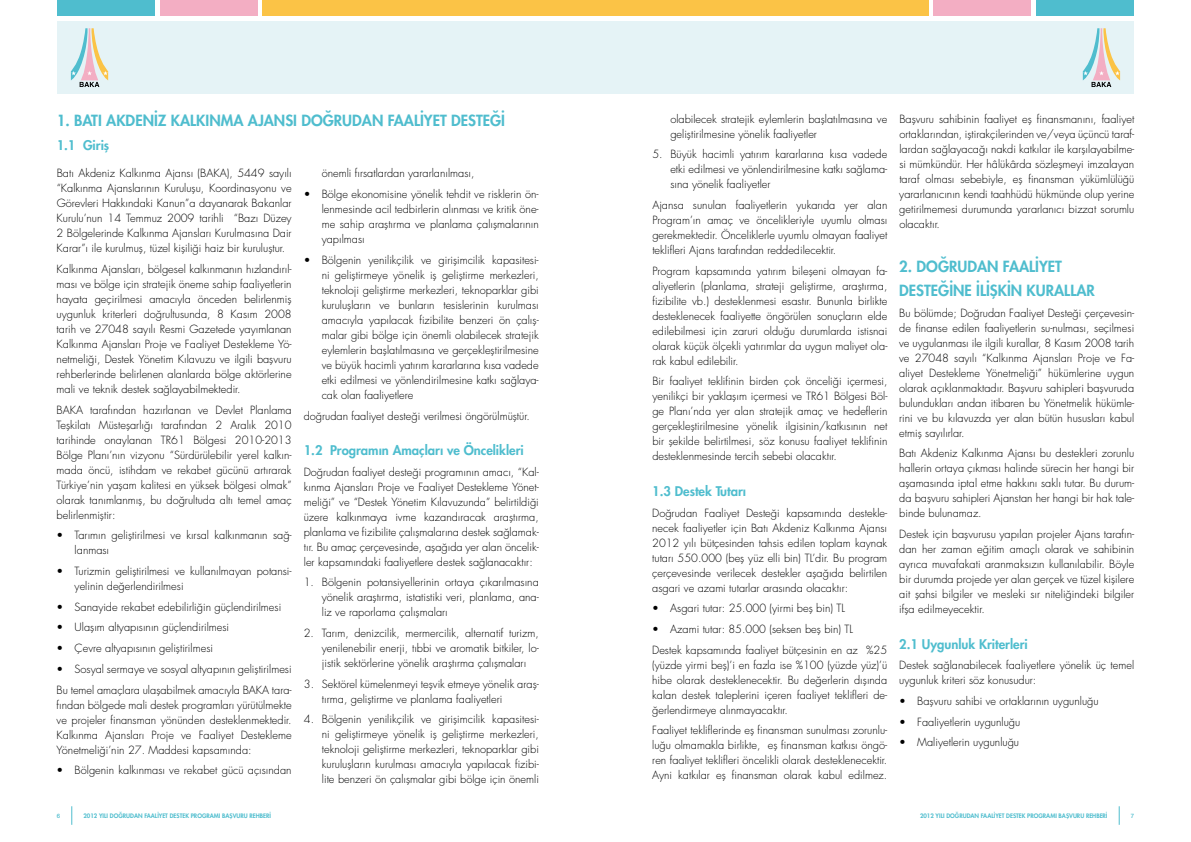
<style>
.page{position:relative;width:1191px;height:842px;background:#fff}
.page>*{position:absolute;margin:0;border:0;box-sizing:border-box;transform-origin:0 0}
.t1{font:800 15px/24px "Futura Std";color:#4fbdce}
.t2{font:800 13px "Futura Std";color:#4fbdce}
.t3{font:300 11px/15px "Futura Std";color:#000;text-align:justify}
.t4{font:800 6px "Futura Std";color:#4fbdce}
.t5{font:500 6px "Helvetica Neue LT Std";color:#4fbdce}
</style>
<div class="page">
<div style="left:57px;top:21px;width:538px;height:73px;background:#e5f3f6"></div>
<div style="left:57px;top:0;width:97px;height:16px;background:#4fbdce"></div>
<div style="left:160px;top:0;width:97px;height:16px;background:#f3aec3"></div>
<div style="left:262px;top:0;width:333px;height:16px;background:#fbc346"></div>
<svg style="left:71px;top:28px;width:37px;height:59px"></svg>
<svg style="left:72px;top:806px;width:1px;height:19px"></svg>
<div style="left:595px;top:21px;width:539px;height:73px;background:#e5f3f6"></div>
<div style="left:1036px;top:0;width:98px;height:16px;background:#4fbdce"></div>
<div style="left:933px;top:0;width:98px;height:16px;background:#f3aec3"></div>
<div style="left:595px;top:0;width:334px;height:16px;background:#fbc346"></div>
<svg style="left:1082px;top:28px;width:38px;height:59px"></svg>
<svg style="left:1119px;top:806px;width:1px;height:19px"></svg>
<h1 class="t1" style="left:57px;top:108px;width:450px">1. BATI AKDENİZ KALKINMA AJANSI DOĞRUDAN FAALİYET DESTEĞİ</h1>
<p class="t2" style="left:57px;top:136px;width:54px">1.1 Giriş</p>
<p class="t3" style="left:57px;top:166px;width:236px">Batı Akdeniz Kalkınma Ajansı (BAKA), 5449 sayılı “Kalkınma Ajanslarının Kuruluşu, Koordinasyonu ve Görevleri Hakkındaki Kanun”a dayanarak Bakanlar Kurulu’nun 14 Temmuz 2009 tarihli “Bazı Düzey 2 Bölgelerinde Kalkınma Ajansları Kurulmasına Dair Karar”ı ile kurulmuş, tüzel kişiliği haiz bir kuruluştur.</p>
<p class="t3" style="left:57px;top:262px;width:236px">Kalkınma Ajansları, bölgesel kalkınmanın hızlandırıl&shy;ması ve bölge için stratejik öneme sahip faaliyetlerin hayata geçirilmesi amacıyla önceden belirlenmiş uygunluk kriterleri doğrultusunda, 8 Kasım 2008 tarih ve 27048 sayılı Resmi Gazetede yayımlanan Kalkınma Ajansları Proje ve Faaliyet Destekleme Yö&shy;netmeliği, Destek Yönetim Kılavuzu ve ilgili başvuru rehberlerinde belirlenen alanlarda bölge aktörlerine mali ve teknik destek sağlayabilmektedir.</p>
<p class="t3" style="left:57px;top:403px;width:236px">BAKA tarafından hazırlanan ve Devlet Planlama Teşkilatı Müsteşarlığı tarafından 2 Aralık 2010 tarihinde onaylanan TR61 Bölgesi 2010-2013<br>Bölge Planı’nın vizyonu “Sürdürülebilir yerel kalkın&shy;mada öncü, istihdam ve rekabet gücünü artırarak Türkiye’nin yaşam kalitesi en yüksek bölgesi olmak” olarak tanımlanmış, bu doğrultuda altı temel amaç belirlenmiştir:</p>
<p class="t3" style="left:75px;top:528px;width:218px;text-indent:-18px">• Tarımın geliştirilmesi ve kırsal kalkınmanın sağ&shy;lanması</p>
<p class="t3" style="left:75px;top:564px;width:218px;text-indent:-18px">• Turizmin geliştirilmesi ve kullanılmayan potansi&shy;yelinin değerlendirilmesi</p>
<p class="t3" style="left:57px;top:600px;width:226px">• Sanayide rekabet edebilirliğin güçlendirilmesi</p>
<p class="t3" style="left:57px;top:620px;width:174px">• Ulaşım altyapısının güçlendirilmesi</p>
<p class="t3" style="left:57px;top:641px;width:158px">• Çevre altyapısının geliştirilmesi</p>
<p class="t3" style="left:57px;top:659px;width:236px;line-height:20.7px">• Sosyal sermaye ve sosyal altyapının geliştirilmesi<br>Bu temel amaçlara ulaşabilmek amacıyla BAKA tara-</p>
<p class="t3" style="left:57px;top:697px;width:236px">fından bölgede mali destek programları yürütülmekte ve projeler finansman yönünden desteklenmektedir.<br>Kalkınma Ajansları Proje ve Faaliyet Destekleme Yönetmeliği’nin 27. Maddesi kapsamında:</p>
<p class="t3" style="left:57px;top:763px;width:236px">• Bölgenin kalkınması ve rekabet gücü açısından</p>
<p class="t3" style="left:322px;top:166px;width:154px">önemli fırsatlardan yararlanılması,</p>
<p class="t3" style="left:322px;top:187px;width:218px;text-indent:-18px">• Bölge ekonomisine yönelik tehdit ve risklerin ön&shy;lenmesinde acil tedbirlerin alınması ve kritik öne&shy;me sahip araştırma ve planlama çalışmalarının yapılması</p>
<p class="t3" style="left:322px;top:253px;width:218px;text-indent:-18px">• Bölgenin yenilikçilik ve girişimcilik kapasitesi&shy;ni geliştirmeye yönelik iş geliştirme merkezleri, teknoloji geliştirme merkezleri, teknoparklar gibi kuruluşların ve bunların tesislerinin kurulması amacıyla yapılacak fizibilite benzeri ön çalış&shy;malar gibi bölge için önemli olabilecek stratejik eylemlerin başlatılmasına ve gerçekleştirilmesine ve büyük hacimli yatırım kararlarına kısa vadede etki edilmesi ve yönlendirilmesine katkı sağlaya&shy;cak olan faaliyetlere</p>
<p class="t3" style="left:304px;top:408px;width:228px">doğrudan faaliyet desteği verilmesi öngörülmüştür.</p>
<p class="t2" style="left:304px;top:441px;width:221px">1.2 Programın Amaçları ve Öncelikleri</p>
<p class="t3" style="left:304px;top:464px;width:237px">Doğrudan faaliyet desteği programının amacı, “Kal&shy;kınma Ajansları Proje ve Faaliyet Destekleme Yönet&shy;meliği” ve “Destek Yönetim Kılavuzunda” belirtildiği üzere kalkınmaya ivme kazandıracak araştırma, planlama ve fizibilite çalışmalarına destek sağlamak&shy;tır. Bu amaç çerçevesinde, aşağıda yer alan öncelik&shy;ler kapsamındaki faaliyetlere destek sağlanacaktır:</p>
<p class="t3" style="left:322px;top:575px;width:218px;text-indent:-18px">1. Bölgenin potansiyellerinin ortaya çıkarılmasına yönelik araştırma, istatistiki veri, planlama, ana&shy;liz ve raporlama çalışmaları</p>
<p class="t3" style="left:322px;top:626px;width:218px;text-indent:-18px">2. Tarım, denizcilik, mermercilik, alternatif turizm, yenilenebilir enerji, tıbbi ve aromatik bitkiler, lo&shy;jistik sektörlerine yönelik araştırma çalışmaları</p>
<p class="t3" style="left:322px;top:677px;width:218px;text-indent:-18px">3. Sektörel kümelenmeyi teşvik etmeye yönelik araş&shy;tırma, geliştirme ve planlama faaliyetleri</p>
<p class="t3" style="left:322px;top:712px;width:218px;text-indent:-18px">4. Bölgenin yenilikçilik ve girişimcilik kapasitesi&shy;ni geliştirmeye yönelik iş geliştirme merkezleri, teknoloji geliştirme merkezleri, teknoparklar gibi kuruluşların kurulması amacıyla yapılacak fizibi&shy;lite benzeri ön çalışmalar gibi bölge için önemli</p>
<p class="t3" style="left:670px;top:111px;width:218px">olabilecek stratejik eylemlerin başlatılmasına ve geliştirilmesine yönelik faaliyetler</p>
<p class="t3" style="left:670px;top:147px;width:218px;text-indent:-18px">5. Büyük hacimli yatırım kararlarına kısa vadede etki edilmesi ve yönlendirilmesine katkı sağlama&shy;sına yönelik faaliyetler</p>
<p class="t3" style="left:652px;top:198px;width:236px">Ajansa sunulan faaliyetlerin yukarıda yer alan Program’ın amaç ve öncelikleriyle uyumlu olması gerekmektedir. Önceliklerle uyumlu olmayan faaliyet teklifleri Ajans tarafından reddedilecektir.</p>
<p class="t3" style="left:652px;top:263px;width:236px">Program kapsamında yatırım bileşeni olmayan fa&shy;aliyetlerin (planlama, strateji geliştirme, araştırma, fizibilite vb.) desteklenmesi esastır. Bununla birlikte desteklenecek faaliyette öngörülen sonuçların elde edilebilmesi için zaruri olduğu durumlarda istisnai olarak küçük ölçekli yatırımlar da uygun maliyet ola&shy;rak kabul edilebilir.</p>
<p class="t3" style="left:652px;top:374px;width:236px">Bir faaliyet teklifinin birden çok önceliği içermesi, yenilikçi bir yaklaşım içermesi ve TR61 Bölgesi Böl&shy;ge Planı’nda yer alan stratejik amaç ve hedeflerin gerçekleştirilmesine yönelik ilgisinin/katkısının net bir şekilde belirtilmesi, söz konusu faaliyet teklifinin desteklenmesinde tercih sebebi olacaktır.</p>
<p class="t2" style="left:652px;top:482px;width:95px">1.3 Destek Tutarı</p>
<p class="t3" style="left:652px;top:505px;width:236px">Doğrudan Faaliyet Desteği kapsamında destekle&shy;necek faaliyetler için Batı Akdeniz Kalkınma Ajansı 2012 yılı bütçesinden tahsis edilen toplam kaynak tutarı 550.000 (beş yüz elli bin) TL’dir. Bu program çerçevesinde verilecek destekler aşağıda belirtilen asgari ve azami tutarlar arasında olacaktır:</p>
<p class="t3" style="left:652px;top:601px;width:194px">• Asgari tutar: 25.000 (yirmi beş bin) TL</p>
<p class="t3" style="left:652px;top:619px;width:236px;line-height:20.7px">• Azami tutar: 85.000 (seksen beş bin) TL<br>Destek kapsamında faaliyet bütçesinin en az %25</p>
<p class="t3" style="left:652px;top:657px;width:236px">(yüzde yirmi beş)’i en fazla ise %100 (yüzde yüz)’ü hibe olarak desteklenecektir. Bu değerlerin dışında kalan destek taleplerini içeren faaliyet teklifleri de&shy;ğerlendirmeye alınmayacaktır.</p>
<p class="t3" style="left:652px;top:723px;width:236px">Faaliyet tekliflerinde eş finansman sunulması zorunlu&shy;luğu olmamakla birlikte, eş finansman katkısı öngö&shy;ren faaliyet teklifleri öncelikli olarak desteklenecektir.<br>Ayni katkılar eş finansman olarak kabul edilmez.</p>
<p class="t3" style="left:899px;top:111px;width:236px">Başvuru sahibinin faaliyet eş finansmanını, faaliyet ortaklarından, iştirakçilerinden ve/veya üçüncü taraf&shy;lardan sağlayacağı nakdi katkılar ile karşılayabilme&shy;si mümkündür. Her hâlükârda sözleşmeyi imzalayan taraf olması sebebiyle, eş finansman yükümlülüğü yararlanıcının kendi taahhüdü hükmünde olup yerine getirilmemesi durumunda yararlanıcı bizzat sorumlu olacaktır.</p>
<h1 class="t1" style="left:899px;top:254px;width:197px">2. DOĞRUDAN FAALİYET<br>DESTEĞİNE İLİŞKİN KURALLAR</h1>
<p class="t3" style="left:899px;top:305px;width:236px">Bu bölümde; Doğrudan Faaliyet Desteği çerçevesin&shy;de finanse edilen faaliyetlerin su-nulması, seçilmesi ve uygulanması ile ilgili kurallar, 8 Kasım 2008 tarih ve 27048 sayılı “Kalkınma Ajansları Proje ve Fa&shy;aliyet Destekleme Yönetmeliği” hükümlerine uygun olarak açıklanmaktadır. Başvuru sahipleri başvuruda bulundukları andan itibaren bu Yönetmelik hükümle&shy;rini ve bu kılavuzda yer alan bütün hususları kabul etmiş sayılırlar.</p>
<p class="t3" style="left:899px;top:446px;width:237px">Batı Akdeniz Kalkınma Ajansı bu destekleri zorunlu hallerin ortaya çıkması halinde sürecin her hangi bir aşamasında iptal etme hakkını saklı tutar. Bu durum&shy;da başvuru sahipleri Ajanstan her hangi bir hak tale&shy;binde bulunamaz.</p>
<p class="t3" style="left:899px;top:527px;width:236px">Destek için başvurusu yapılan projeler Ajans tarafın&shy;dan her zaman eğitim amaçlı olarak ve sahibinin ayrıca muvafakati aranmaksızın kullanılabilir. Böyle bir durumda projede yer alan gerçek ve tüzel kişilere ait şahsi bilgiler ve mesleki sır niteliğindeki bilgiler ifşa edilmeyecektir.</p>
<p class="t2" style="left:899px;top:635px;width:130px">2.1 Uygunluk Kriterleri</p>
<p class="t3" style="left:899px;top:658px;width:236px">Destek sağlanabilecek faaliyetlere yönelik üç temel uygunluk kriteri söz konusudur:</p>
<p class="t3" style="left:899px;top:694px;width:201px">• Başvuru sahibi ve ortaklarının uygunluğu</p>
<p class="t3" style="left:899px;top:714px;width:123px">• Faaliyetlerin uygunluğu</p>
<p class="t3" style="left:899px;top:735px;width:121px">• Maliyetlerin uygunluğu</p>
<p class="t5" style="left:57px;top:812px;width:5px">6</p>
<p class="t4" style="left:83px;top:812px;width:189px">2012 YILI DOĞRUDAN FAALİYET DESTEK PROGRAMI BAŞVURU REHBERİ</p>
<p class="t4" style="left:920px;top:812px;width:189px">2012 YILI DOĞRUDAN FAALİYET DESTEK PROGRAMI BAŞVURU REHBERİ</p>
<p class="t5" style="left:1131px;top:812px;width:5px">7</p>
</div>
